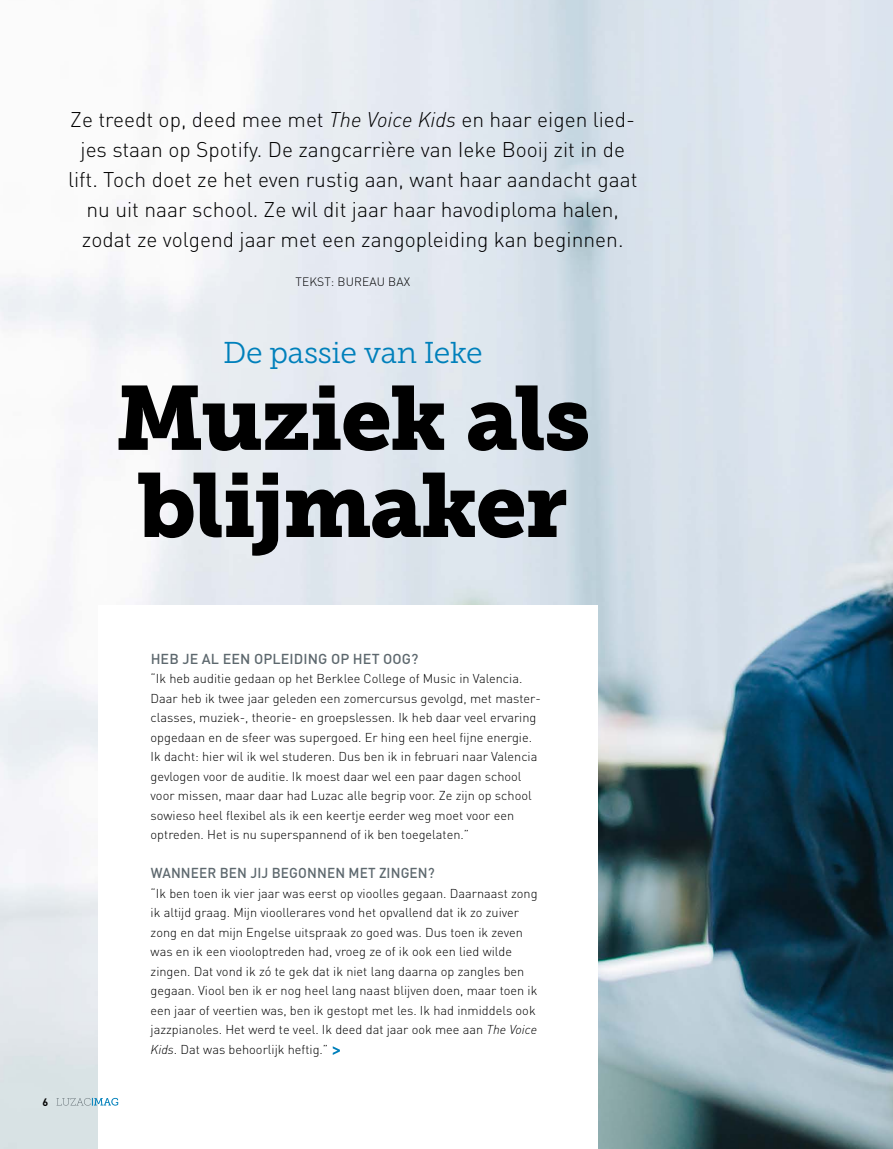
<style>
.page{position:relative;width:893px;height:1149px;background:#fff}
.page>*{position:absolute;margin:0;border:0;box-sizing:border-box;transform-origin:0 0}
.t1{font:90px/87px "Museo Slab 900";letter-spacing:-.02em;color:#000}
.t2{font:30px "Museo Slab 300";letter-spacing:-.01em;color:#0080bb}
.t3{font:300 21px/30px "DIN Pro";color:#000;text-align:center}
.t4{font:500 14.25px "DIN Pro";letter-spacing:.01em;color:#5d686e;scale:.95 1}
.t5{font:500 14.25px "DIN Pro";letter-spacing:.01em;color:#5d686e}
.t6{font:300 12.75px/19.5px "DIN Pro";color:#000}
.t7{font:300 12px "DIN Pro";letter-spacing:.01em;color:#000}
.t8{font:700 10.65px "DIN Pro";color:#000}
.s1{font-family:"DIN";font-style:italic}
</style>
<div class="page">
<img style="left:0;top:0;width:893px;height:1148px">
<div style="left:98px;top:604px;width:499px;height:544px;background:#fff"></div>
<svg style="left:57px;top:1097px;width:61px;height:8px"></svg>
<svg style="left:333px;top:1046px;width:7px;height:8px"></svg>
<p class="t3" style="left:68px;top:103px;width:571px">Ze treedt op, deed mee met <span class="s1">The Voice Kids</span> en haar eigen lied&shy;jes staan op Spotify. De zangcarrière van Ieke Booij zit in de lift. Toch doet ze het even rustig aan, want haar aandacht gaat nu uit naar school. Ze wil dit jaar haar havodiploma halen, zodat ze volgend jaar met een zangopleiding kan beginnen.</p>
<p class="t7" style="left:295px;top:273px;width:116px">TEKST: BUREAU BAX</p>
<h2 class="t2" style="left:223px;top:336px;width:261px">De passie van Ieke</h2>
<h1 class="t1" style="left:115px;top:375px;width:477px">Muziek als blijmaker</h1>
<p class="t8" style="left:43px;top:1094px;width:7px">6</p>
<p class="t5" style="left:151px;top:648px;width:269px">HEB JE AL EEN OPLEIDING OP HET OOG?</p>
<p class="t6" style="left:151px;top:668px;width:392px">“Ik heb auditie gedaan op het Berklee College of Music in Valencia.<br>Daar heb ik twee jaar geleden een zomercursus gevolgd, met master&shy;classes, muziek-, theorie- en groepslessen. Ik heb daar veel ervaring opgedaan en de sfeer was supergoed. Er hing een heel fijne energie.<br>Ik dacht: hier wil ik wel studeren. Dus ben ik in februari naar Valencia gevlogen voor de auditie. Ik moest daar wel een paar dagen school voor missen, maar daar had Luzac alle begrip voor. Ze zijn op school sowieso heel flexibel als ik een keertje eerder weg moet voor een optreden. Het is nu superspannend of ik ben toegelaten.”</p>
<p class="t4" style="left:151px;top:863px;width:301px">WANNEER BEN JIJ BEGONNEN MET ZINGEN?</p>
<p class="t6" style="left:151px;top:882px;width:389px">“Ik ben toen ik vier jaar was eerst op vioolles gegaan. Daarnaast zong ik altijd graag. Mijn vioollerares vond het opvallend dat ik zo zuiver zong en dat mijn Engelse uitspraak zo goed was. Dus toen ik zeven was en ik een viooloptreden had, vroeg ze of ik ook een lied wilde zingen. Dat vond ik zó te gek dat ik niet lang daarna op zangles ben gegaan. Viool ben ik er nog heel lang naast blijven doen, maar toen ik een jaar of veertien was, ben ik gestopt met les. Ik had inmiddels ook jazzpianoles. Het werd te veel. Ik deed dat jaar ook mee aan <span class="s1">The Voice Kids</span>. Dat was behoorlijk heftig.”</p>
</div>
